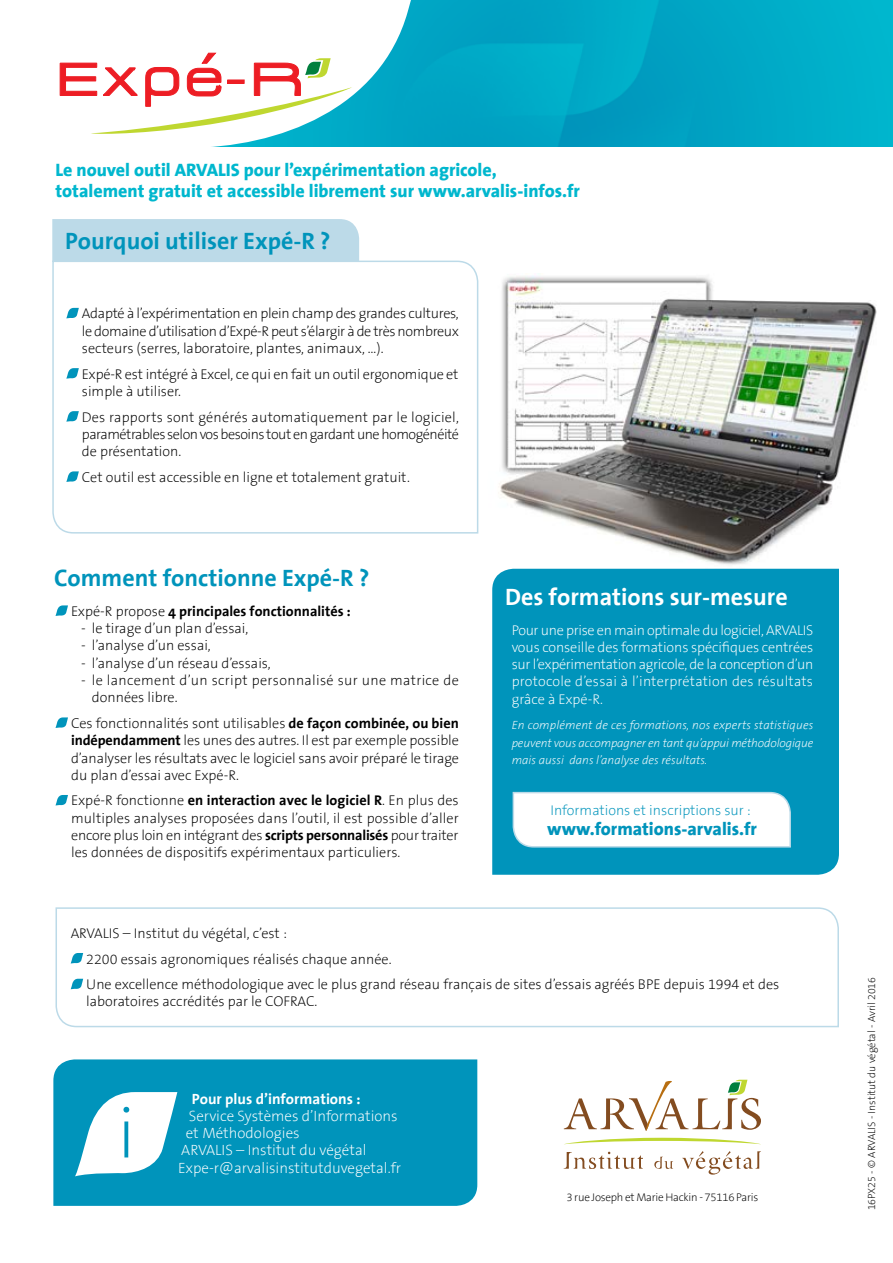
<style>
.page{position:relative;width:893px;height:1263px;background:#fff}
.page>*{position:absolute;margin:0;border:0;box-sizing:border-box;transform-origin:0 0}
.t1{font:200 72.45px "The Sans B2";color:#0094bb}
.t2{font:51.15px "Acens";color:#ed1d24;scale:1.3 1}
.t3{font:700 24px "The Sans";color:#0094bb}
.t4{font:700 24px "The Sans";color:#fff}
.t5{font:800 18px/20.2px "The Sans";color:#00b7ce}
.t6{font:800 18px "The Sans";color:#0094bb}
.t7{font:200 15px "The Sans B2";color:#fff}
.t8{font:700 15px "The Sans";color:#fff}
.t9{font:200 14.25px/17.2px "The Sans B2";color:#000;text-align:justify}
.t10{font:200 14.25px/17.2px "The Sans B2";letter-spacing:.015em;color:#fff;text-align:justify}
.t11{font:700 14.25px "The Sans";color:#000}
.t12{font:200 14.25px/17.2px "The Sans B2";letter-spacing:.02em;color:#000}
.t13{font:200 14.25px "The Sans B2";color:#0094bb}
.t14{font:italic 200 12px/17.2px "The Sans B2";color:#fff;text-align:justify}
.t15{font:200 11.25px "The Sans B2";letter-spacing:-.02em;color:#000}
.t16{font:200 10.5px "The Sans B2";color:#000}
.s1{font-family:"Myriad Pro"}
.s2{font-family:"The Sans B2";font-weight:200}
.s3{font-family:"The Sans";font-weight:700}
</style>
<div class="page">
<img style="left:499px;top:275px;width:378px;height:294px">
<svg style="left:55px;top:907px;width:784px;height:121px"></svg>
<img style="left:488px;top:0;width:405px;height:146px">
<svg style="left:565px;top:1138px;width:195px;height:6px"></svg>
<svg style="left:564px;top:1152px;width:79px;height:17px"></svg>
<svg style="left:654px;top:1157px;width:19px;height:12px"></svg>
<svg style="left:682px;top:1151px;width:79px;height:23px"></svg>
<svg style="left:564px;top:1080px;width:197px;height:50px"></svg>
<div style="left:53px;top:1059px;width:424px;height:147px;background:#0094bb"></div>
<div style="left:492px;top:569px;width:347px;height:306px;background:#0094bb"></div>
<svg style="left:75px;top:1092px;width:102px;height:84px"></svg>
<svg style="left:211px;top:0;width:277px;height:147px;fill:#00a7c5"></svg>
<svg style="left:59px;top:52px;width:293px;height:83px"></svg>
<svg style="left:52px;top:260px;width:427px;height:274px"></svg>
<div style="left:52px;top:219px;width:307px;height:43px;background:#bcdae8"></div>
<svg style="left:56px;top:605px;width:12px;height:11px"></svg>
<svg style="left:56px;top:717px;width:12px;height:11px"></svg>
<svg style="left:56px;top:795px;width:12px;height:10px"></svg>
<svg style="left:71px;top:953px;width:12px;height:10px"></svg>
<svg style="left:71px;top:979px;width:12px;height:10px"></svg>
<svg style="left:66px;top:308px;width:13px;height:10px"></svg>
<svg style="left:66px;top:368px;width:13px;height:11px"></svg>
<svg style="left:66px;top:411px;width:13px;height:11px"></svg>
<svg style="left:66px;top:471px;width:13px;height:11px"></svg>
<svg style="left:512px;top:791px;width:280px;height:57px"></svg>
<h2 class="t2" style="left:57px;top:53px;width:190px">Exp <span class="s1">-</span>R</h2>
<p class="t5" style="left:56px;top:160px;width:526px">Le nouvel outil ARVALIS pour l’expérimentation agricole, totalement gratuit et accessible librement sur www.arvalis-infos.fr</p>
<h3 class="t3" style="left:65px;top:221px;width:267px">Pourquoi utiliser Expé-R ?</h3>
<p class="t9" style="left:82px;top:306px;width:379px">Adapté à l’expérimentation en plein champ des grandes cultures, le domaine d’utilisation d’Expé-R peut s’élargir à de très nombreux secteurs (serres, laboratoire, plantes, animaux, …).</p>
<p class="t9" style="left:82px;top:366px;width:378px">Expé-R est intégré à Excel, ce qui en fait un outil ergonomique et simple à utiliser.</p>
<p class="t9" style="left:82px;top:409px;width:379px">Des rapports sont générés automatiquement par le logiciel, paramétrables selon vos besoins tout en gardant une homogénéité de présentation.</p>
<p class="t9" style="left:82px;top:469px;width:329px">Cet outil est accessible en ligne et totalement gratuit.</p>
<h3 class="t3" style="left:54px;top:558px;width:317px">Comment fonctionne Expé-R ?</h3>
<p class="t11" style="left:71px;top:599px;width:281px"><span class="s2">Expé-R propose</span> 4 principales fonctionnalités :</p>
<p class="t9" style="left:81px;top:620px;width:169px">- le tirage d’un plan d’essai,</p>
<p class="t9" style="left:81px;top:638px;width:131px">- l’analyse d’un essai,</p>
<p class="t9" style="left:81px;top:655px;width:191px">- l’analyse d’un réseau d’essais,</p>
<p class="t12" style="left:92px;top:672px;width:368px;text-indent:-11px">- le lancement d’un script personnalisé sur une matrice de données libre.</p>
<p class="t9" style="left:71px;top:715px;width:389px">Ces fonctionnalités sont utilisables <span class="s3">de façon combinée, ou bien indépendamment</span> les unes des autres. Il est par exemple possible d’analyser les résultats avec le logiciel sans avoir préparé le tirage du plan d’essai avec Expé-R.</p>
<p class="t11" style="left:71px;top:789px;width:389px"><span class="s2">Expé-R fonctionne</span> en interaction avec le logiciel R<span class="s2">. En plus des</span></p>
<p class="t9" style="left:71px;top:810px;width:389px">multiples analyses proposées dans l’outil, il est possible d’aller encore plus loin en intégrant des <span class="s3">scripts personnalisés</span> pour traiter les données de dispositifs expérimentaux particuliers.</p>
<h3 class="t4" style="left:505px;top:577px;width:284px">Des formations sur-mesure</h3>
<p class="t10" style="left:512px;top:622px;width:303px">Pour une prise en main optimale du logiciel, ARVALIS vous conseille des formations spécifiques centrées sur l’expérimentation agricole, de la conception d’un protocole d’essai à l’interprétation des résultats grâce à Expé-R.</p>
<p class="t14" style="left:512px;top:717px;width:303px">En complément de ces formations, nos experts statistiques peuvent vous accompagner en tant qu’appui méthodologique mais aussi dans l’analyse des résultats.</p>
<p class="t13" style="left:550px;top:803px;width:202px">Informations et inscriptions sur :</p>
<p class="t6" style="left:547px;top:814px;width:211px">www.formations-arvalis.fr</p>
<p class="t9" style="left:86px;top:921px;width:695px;line-height:25.8px;text-align:left;text-indent:-16px">ARVALIS – Institut du végétal, c’est :<br>2200 essais agronomiques réalisés chaque année.<br>Une excellence méthodologique avec le plus grand réseau français de sites d’essais agréés BPE depuis 1994 et des</p>
<p class="t9" style="left:86px;top:993px;width:233px">laboratoires accrédités par le COFRAC.</p>
<h1 class="t1" style="left:117px;top:1096px;width:20px">i</h1>
<p class="t8" style="left:192px;top:1086px;width:170px">Pour plus d’informations :</p>
<p class="t7" style="left:189px;top:1108px;width:210px">Service Systèmes d’Informations</p>
<p class="t7" style="left:186px;top:1125px;width:115px">et Méthodologies</p>
<p class="t7" style="left:181px;top:1142px;width:187px">ARVALIS – Institut du végétal</p>
<p class="t7" style="left:178px;top:1160px;width:224px">Expe-r@arvalisinstitutduvegetal.fr</p>
<p class="t15" style="left:566px;top:1191px;width:193px">3 rue Joseph et Marie Hackin - 75116 Paris</p>
<p class="t16" style="left:866px;top:1210px;width:235px;rotate:-90deg">16PX25 - © ARVALIS - Institut du végétal - Avril 2016</p>
</div>
